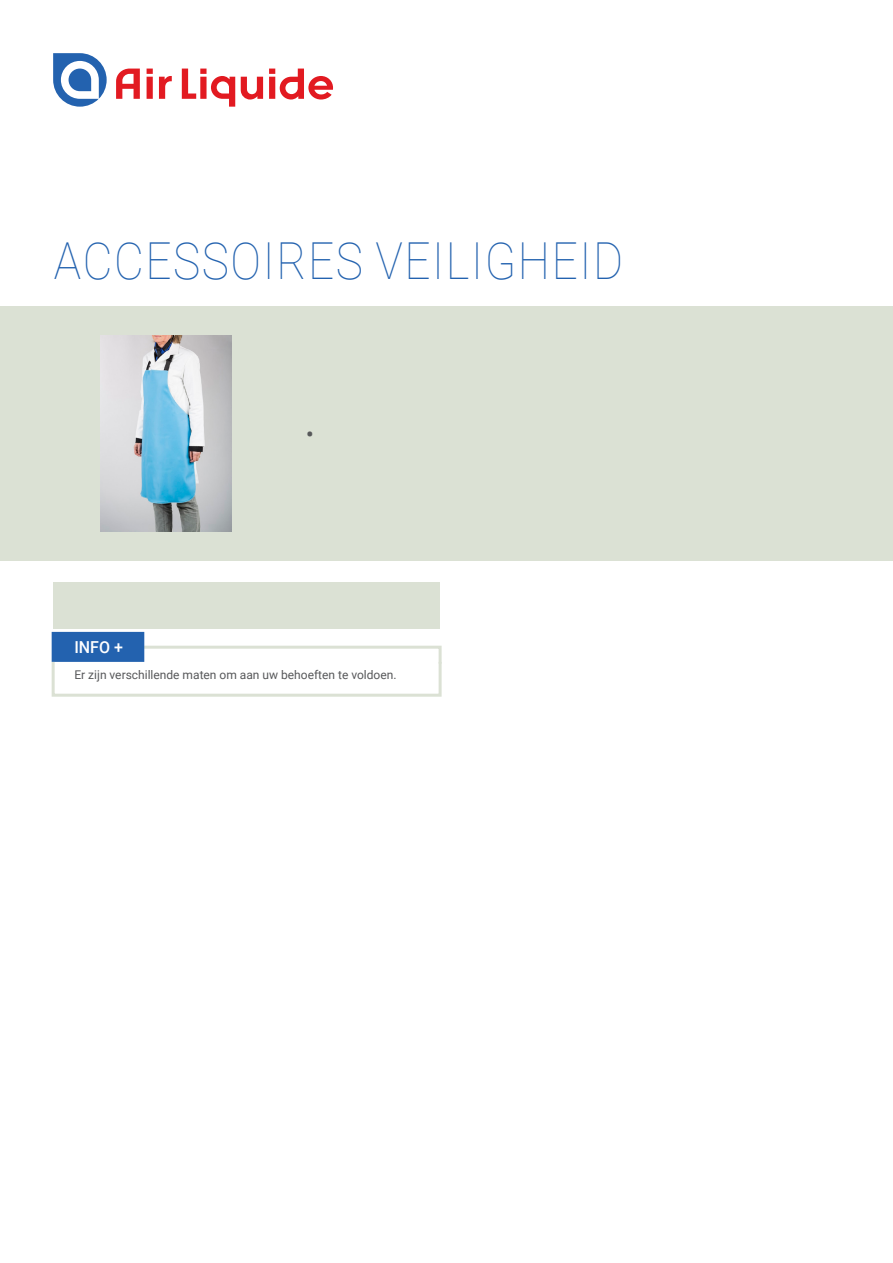
<style>
.page{position:relative;width:893px;height:1263px;background:#fff}
.page>*{position:absolute;margin:0;border:0;box-sizing:border-box;transform-origin:0 0}
.Titre_de_la_fiche{font:100 51px "Roboto";letter-spacing:.035em;color:#2362af;scale:.9 1}
.t1{font:500 21.75px "Roboto";color:#57585a}
.InfoPlus_titre{font:500 16.5px "Roboto";color:#fff}
.InfoPlus_text{font:12px "Roboto";color:#57585a}
</style>
<div class="page">
<svg style="left:53px;top:53px;width:54px;height:54px"></svg>
<svg style="left:159px;top:76px;width:13px;height:23px"></svg>
<svg style="left:147px;top:69px;width:6px;height:30px"></svg>
<svg style="left:116px;top:69px;width:24px;height:30px"></svg>
<svg style="left:241px;top:77px;width:22px;height:23px"></svg>
<svg style="left:182px;top:69px;width:53px;height:38px"></svg>
<svg style="left:269px;top:69px;width:64px;height:31px"></svg>
<div style="left:0;top:306px;width:893px;height:255px;background:#dbe1d4"></div>
<div style="left:53px;top:577px;width:387px;height:52px;background:#dbe1d4"></div>
<svg style="left:51px;top:644px;width:391px;height:23px"></svg>
<div style="left:52px;top:632px;width:92px;height:30px;background:#2362af"></div>
<div style="left:52px;top:660px;width:390px;height:37px;border:3px solid #dbe1d4"></div>
<div style="left:0;top:561px;width:893px;height:20px;background:#fff"></div>
<img style="left:101px;top:336px;width:130px;height:195px">
<p class="Titre_de_la_fiche" style="left:54px;top:225px;width:634px">ACCESSOIRES VEILIGHEID</p>
<p class="t1" style="left:306px;top:419px;width:9px">•</p>
<p class="InfoPlus_titre" style="left:74px;top:636px;width:50px">INFO +</p>
<p class="InfoPlus_text" style="left:74px;top:667px;width:324px">Er zijn verschillende maten om aan uw behoeften te voldoen.</p>
</div>
